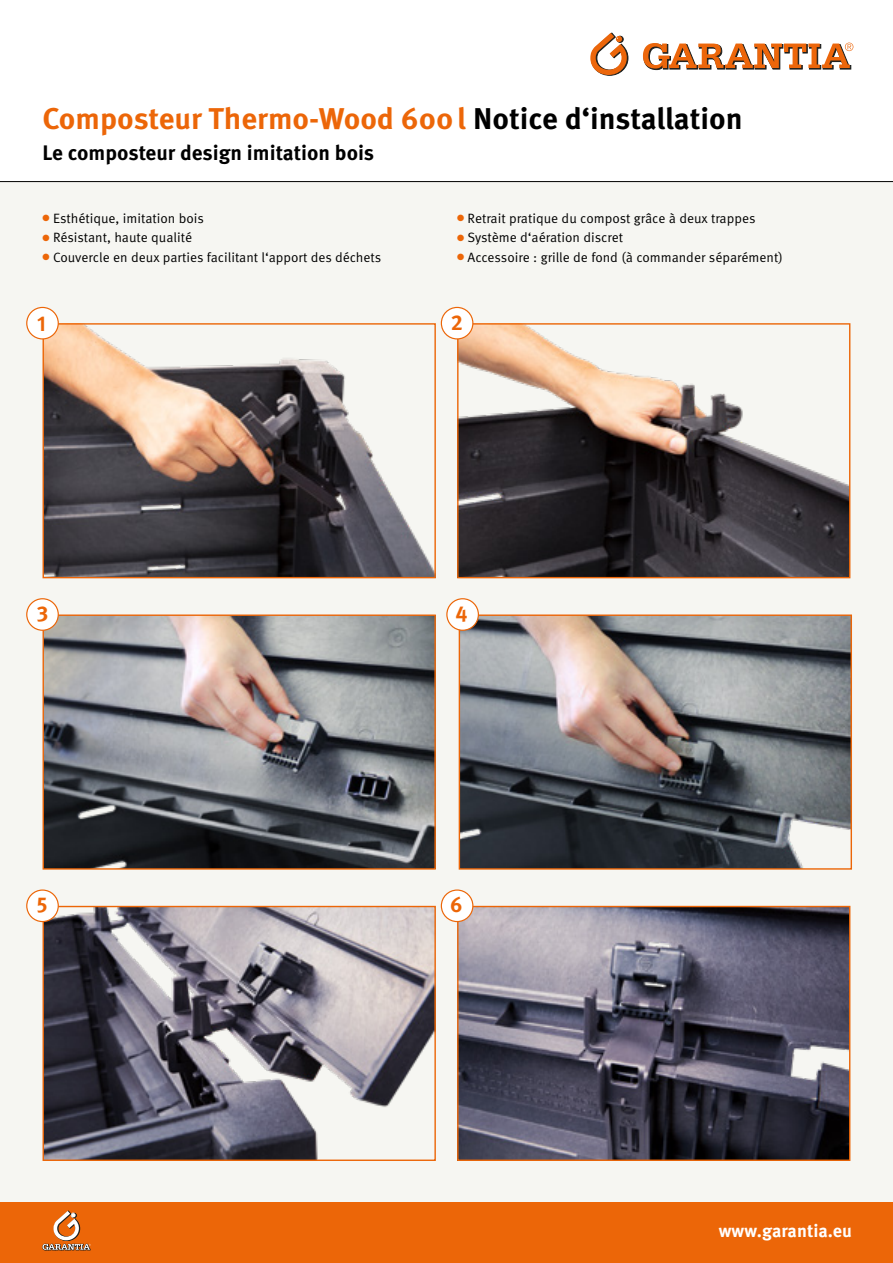
<style>
.page{position:relative;width:893px;height:1263px;background:#fff}
.page>*{position:absolute;margin:0;border:0;box-sizing:border-box;transform-origin:0 0}
.t1{font:700 30px "Meta Pro";color:#ec6608}
.t2{font:700 21.45px "Meta Pro";color:#ec6608}
.t3{font:700 21px "Meta Pro";color:#000}
.t4{font:700 18px "Meta Pro";color:#fff}
.t5{font:13.5px "Meta Pro";color:#000}
.s1{color:#000}
.s2{color:#ec6608}
</style>
<div class="page">
<div style="left:0;top:181px;width:893px;height:1021px;background:#f6f6f2"></div>
<svg style="left:643px;top:43px;width:210px;height:27px"></svg>
<svg style="left:590px;top:33px;width:38px;height:42px"></svg>
<div style="left:0;top:1202px;width:893px;height:61px;background:#ec6608"></div>
<hr style="left:0;top:181px;width:893px;height:1px;background:#000">
<svg style="left:43px;top:1211px;width:48px;height:39px"></svg>
<img style="left:45px;top:325px;width:389px;height:251px">
<div style="left:43px;top:323px;width:393px;height:255px;border:1px solid #ec6608"></div>
<img style="left:459px;top:325px;width:389px;height:251px">
<div style="left:457px;top:323px;width:393px;height:255px;border:1px solid #ec6608"></div>
<img style="left:461px;top:616px;width:389px;height:252px">
<div style="left:459px;top:614px;width:393px;height:256px;border:1px solid #ec6608"></div>
<img style="left:45px;top:616px;width:389px;height:252px">
<div style="left:43px;top:614px;width:393px;height:256px;border:1px solid #ec6608"></div>
<img style="left:45px;top:908px;width:389px;height:251px">
<div style="left:43px;top:906px;width:393px;height:255px;border:1px solid #ec6608"></div>
<img style="left:459px;top:908px;width:389px;height:251px">
<div style="left:457px;top:906px;width:393px;height:255px;border:1px solid #ec6608"></div>
<div style="left:27px;top:307px;width:31px;height:32px;background:#fff;border-radius:50%"></div>
<div style="left:26px;top:307px;width:33px;height:32px;border:1px solid #ec6608;border-radius:50%"></div>
<div style="left:441px;top:307px;width:32px;height:32px;background:#fff;border-radius:50%"></div>
<div style="left:441px;top:307px;width:32px;height:32px;border:1px solid #ec6608;border-radius:50%"></div>
<div style="left:27px;top:599px;width:31px;height:31px;background:#fff;border-radius:50%"></div>
<div style="left:26px;top:598px;width:33px;height:33px;border:1px solid #ec6608;border-radius:50%"></div>
<div style="left:447px;top:599px;width:31px;height:31px;background:#fff;border-radius:50%"></div>
<div style="left:446px;top:598px;width:33px;height:33px;border:1px solid #ec6608;border-radius:50%"></div>
<div style="left:27px;top:890px;width:31px;height:31px;background:#fff;border-radius:50%"></div>
<div style="left:26px;top:889px;width:33px;height:33px;border:1px solid #ec6608;border-radius:50%"></div>
<div style="left:441px;top:890px;width:32px;height:31px;background:#fff;border-radius:50%"></div>
<div style="left:441px;top:889px;width:32px;height:33px;border:1px solid #ec6608;border-radius:50%"></div>
<h1 class="t1" style="left:43px;top:100px;width:702px">Composteur Thermo-Wood 600l <span class="s1">Notice d‘installation</span></h1>
<h3 class="t3" style="left:43px;top:140px;width:333px">Le composteur design imitation bois</h3>
<p class="t5" style="left:43px;top:210px;width:163px"><span class="s2">●</span> Esthétique, imitation bois</p>
<p class="t5" style="left:43px;top:229px;width:151px"><span class="s2">●</span> Résistant, haute qualité</p>
<p class="t5" style="left:43px;top:249px;width:340px"><span class="s2">●</span> Couvercle en deux parties facilitant l‘apport des déchets</p>
<p class="t5" style="left:457px;top:210px;width:300px"><span class="s2">●</span> Retrait pratique du compost grâce à deux trappes</p>
<p class="t5" style="left:457px;top:229px;width:167px"><span class="s2">●</span> Système d‘aération discret</p>
<p class="t5" style="left:457px;top:249px;width:327px"><span class="s2">●</span> Accessoire : grille de fond (à commander séparément)</p>
<h2 class="t2" style="left:37px;top:310px;width:10px">1</h2>
<h2 class="t2" style="left:451px;top:309px;width:14px">2</h2>
<h2 class="t2" style="left:37px;top:600px;width:13px">3</h2>
<h2 class="t2" style="left:456px;top:600px;width:14px">4</h2>
<h2 class="t2" style="left:37px;top:891px;width:12px">5</h2>
<h2 class="t2" style="left:450px;top:891px;width:14px">6</h2>
<h3 class="t4" style="left:719px;top:1220px;width:135px">www.garantia.eu</h3>
</div>
